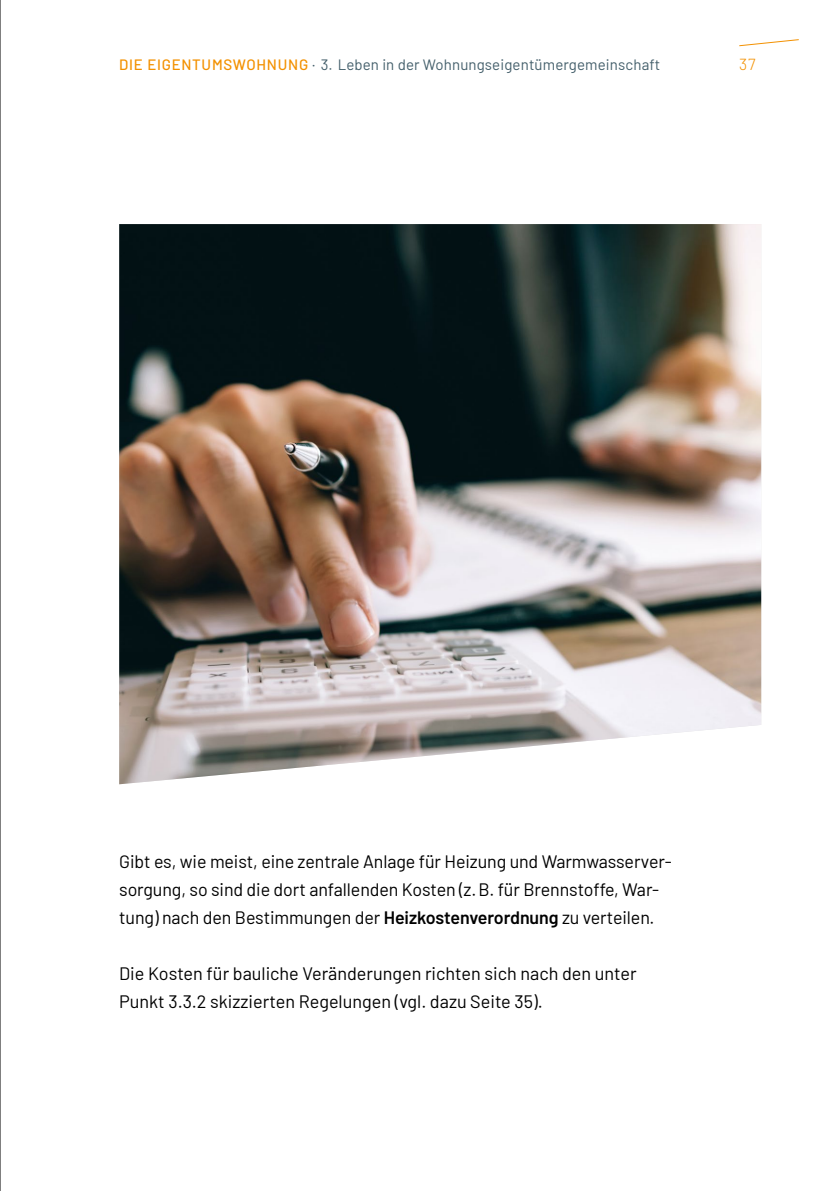
<style>
.page{position:relative;width:840px;height:1191px;background:#fff}
.page>*{position:absolute;margin:0;border:0;box-sizing:border-box;transform-origin:0 0}
.Innenseiten_P_STMJ_Copy{font:18px/28px "Barlow";letter-spacing:-.005em;color:#000}
.t1{font:300 16px "Barlow";color:#f39100}
.t2{font:15px "Barlow";letter-spacing:.01em;color:#445f6b}
.s1{font-weight:500;color:#f39100}
.s2{font-weight:600}
</style>
<div class="page">
<svg style="left:739px;top:39px;width:60px;height:8px"></svg>
<img style="left:119px;top:224px;width:641px;height:560px">
<hr style="left:0;top:0;width:1px;height:1191px;background:#000">
<p class="t2" style="left:119px;top:54px;width:542px"><span class="s1">DIE EIGENTUMSWOHNUNG</span> · 3. Leben in der Wohnungseigentümergemeinschaft</p>
<p class="t1" style="left:738px;top:53px;width:18px">37</p>
<p class="Innenseiten_P_STMJ_Copy" style="left:119px;top:846px;width:554px">Gibt es, wie meist, eine zentrale Anlage für Heizung und Warmwasserver&shy;sorgung, so sind die dort anfallenden Kosten (z.B. für Brennstoffe, War&shy;tung) nach den Bestimmungen der <span class="s2">Heizkostenverordnung</span> zu verteilen.</p>
<p class="Innenseiten_P_STMJ_Copy" style="left:119px;top:958px;width:518px">Die Kosten für bauliche Veränderungen richten sich nach den unter<br>Punkt 3.3.2 skizzierten Regelungen (vgl. dazu Seite 35).</p>
</div>
